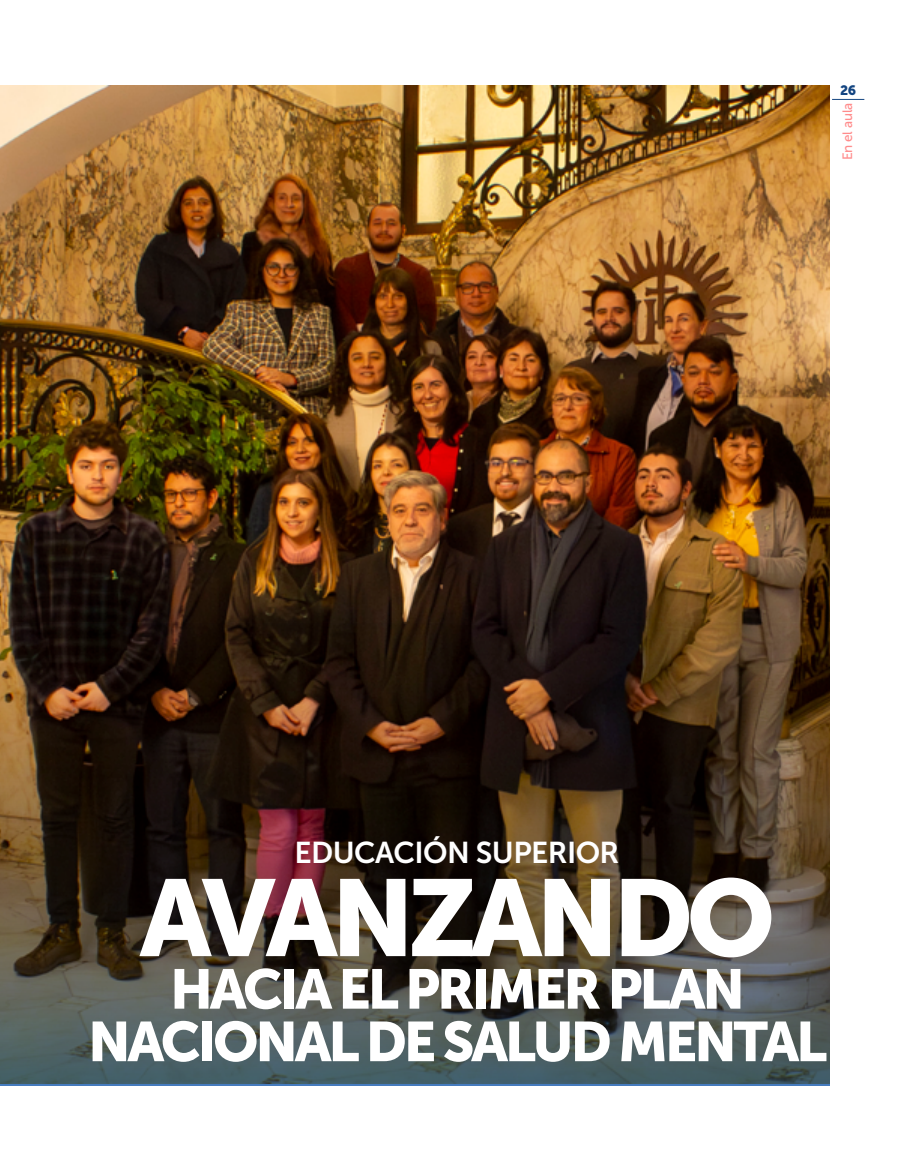
<style>
.page{position:relative;width:915px;height:1170px;background:#fff}
.page>*{position:absolute;margin:0;border:0;box-sizing:border-box;transform-origin:0 0}
.t1{font:108px "Museo Sans 900";letter-spacing:-.06em;color:#fff}
.t2{font:55.5px/52.5px "Museo Sans 900";letter-spacing:-.06em;color:#fff;text-align:center}
.t3{font:30px "Museo Sans 700";letter-spacing:-.02em;color:#fff}
.t4{font:13.5px "Museo Sans 500";letter-spacing:-.02em;color:#ff8c8c}
.t5{font:13.5px "Museo Sans 900";color:#144581}
</style>
<div class="page">
<hr style="left:831px;top:99px;width:33px;height:1px;background:#144581">
<img style="left:0;top:85px;width:829px;height:537px">
<img style="left:0;top:622px;width:829px;height:463px">
<p class="t5" style="left:839px;top:83px;width:18px">26</p>
<p class="t4" style="left:840px;top:160px;width:59px;rotate:-90deg">En el aula</p>
<p class="t3" style="left:294px;top:835px;width:326px">EDUCACIÓN SUPERIOR</p>
<h1 class="t1" style="left:140px;top:856px;width:636px">AVANZANDO</h1>
<p class="t2" style="left:88px;top:962px;width:740px">HACIA EL PRIMER PLAN<br>NACIONAL DE SALUD MENTAL</p>
</div>
